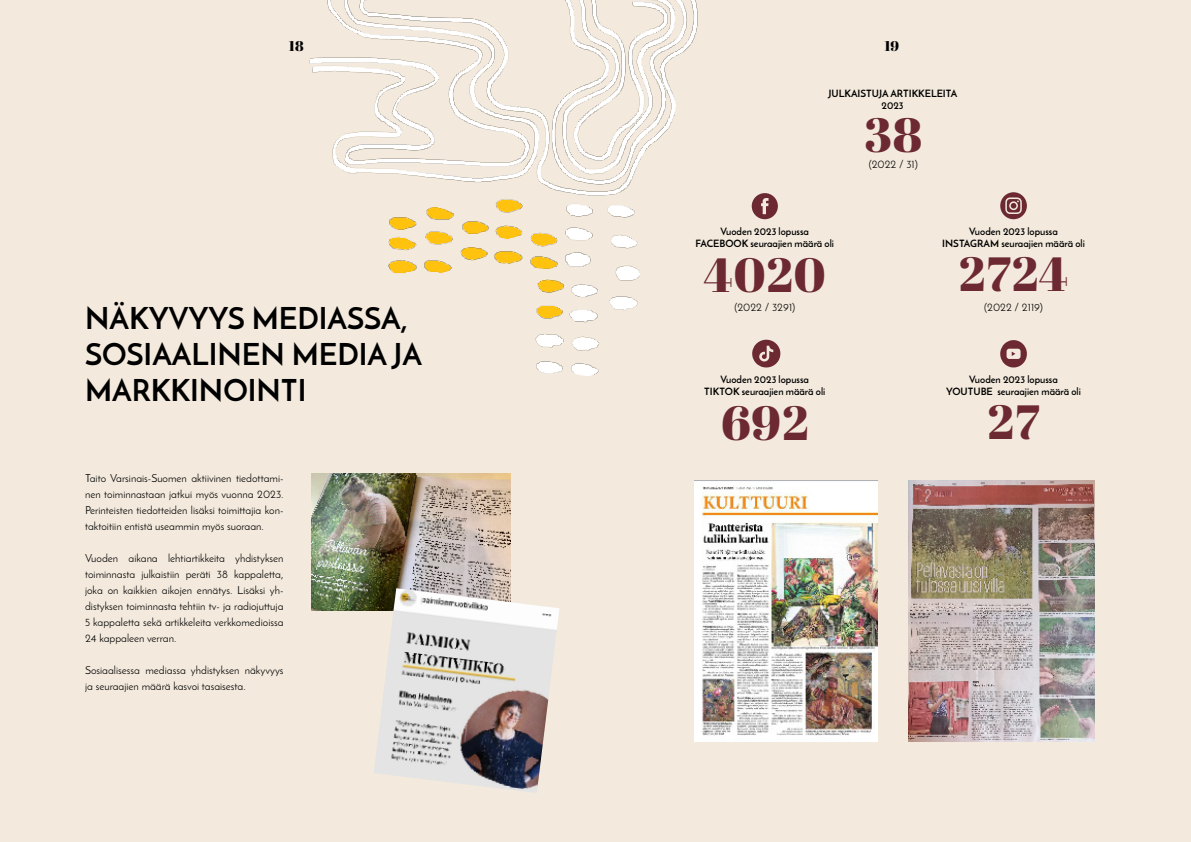
<style>
.page{position:relative;width:1191px;height:842px;background:#f3eadd}
.page>*{position:absolute;margin:0;border:0;box-sizing:border-box;transform-origin:0 0}
.Nosto{font:48px "Abril Fatface";letter-spacing:.02em;color:#6c2931}
.Otsikko{font:700 30px/36px "Josefin Sans";color:#000}
.t1{font:14px "Abril Fatface";color:#000}
.Leipäteksti{font:11px/16px "Josefin Sans";color:#000;text-align:justify}
.t2{font:700 10px "Josefin Sans";color:#000}
</style>
<div class="page">
<img style="left:908px;top:480px;width:186px;height:261px">
<img style="left:694px;top:480px;width:183px;height:261px">
<svg style="left:752px;top:340px;width:29px;height:28px"></svg>
<svg style="left:751px;top:193px;width:27px;height:26px"></svg>
<svg style="left:1000px;top:192px;width:27px;height:27px"></svg>
<svg style="left:1000px;top:340px;width:27px;height:28px"></svg>
<img style="left:309px;top:0;width:389px;height:376px">
<img style="left:312px;top:473px;width:198px;height:138px">
<img style="left:373px;top:588px;width:186px;height:205px">
<p class="t1" style="left:289px;top:36px;width:16px">18</p>
<p class="t1" style="left:884px;top:36px;width:16px">19</p>
<p class="t2" style="left:828px;top:87px;width:131px">JULKAISTUJA ARTIKKELEITA</p>
<p class="t2" style="left:881px;top:99px;width:24px">2023</p>
<p class="Nosto" style="left:864px;top:102px;width:59px">38</p>
<p class="Otsikko" style="left:85px;top:300px;width:338px">NÄKYVYYS MEDIASSA,<br>SOSIAALINEN MEDIA JA<br>MARKKINOINTI</p>
<p class="Leipäteksti" style="left:85px;top:470px;width:200px">Taito Varsinais-Suomen aktiivinen tiedottami&shy;nen toiminnastaan jatkui myös vuonna 2023.<br>Perinteisten tiedotteiden lisäksi toimittajia kon&shy;taktoitiin entistä useammin myös suoraan.</p>
<p class="Leipäteksti" style="left:85px;top:550px;width:200px">Vuoden aikana lehtiartikkeita yhdistyksen toiminnasta julkaistiin peräti 38 kappaletta, joka on kaikkien aikojen ennätys. Lisäksi yh&shy;distyksen toiminnasta tehtiin tv- ja radiojuttuja 5 kappaletta sekä artikkeleita verkkomedioissa 24 kappaleen verran.</p>
<p class="Leipäteksti" style="left:85px;top:662px;width:200px">Sosiaalisessa mediassa yhdistyksen näkyvyys ja seuraajien määrä kasvoi tasaisesta.</p>
<p class="Leipäteksti" style="left:868px;top:156px;width:51px">(2022 / 31)</p>
<p class="t2" style="left:720px;top:225px;width:90px">Vuoden 2023 lopussa</p>
<p class="t2" style="left:695px;top:237px;width:140px">FACEBOOK seuraajien määrä oli</p>
<p class="t2" style="left:969px;top:225px;width:90px">Vuoden 2023 lopussa</p>
<p class="t2" style="left:942px;top:237px;width:144px">INSTAGRAM seuraajien määrä oli</p>
<p class="Nosto" style="left:703px;top:241px;width:124px">4020</p>
<p class="Nosto" style="left:959px;top:240px;width:111px">2724</p>
<p class="Leipäteksti" style="left:734px;top:299px;width:62px">(2022 / 3291)</p>
<p class="Leipäteksti" style="left:984px;top:299px;width:60px">(2022 / 2119)</p>
<p class="t2" style="left:720px;top:373px;width:90px">Vuoden 2023 lopussa</p>
<p class="t2" style="left:704px;top:385px;width:122px">TIKTOK seuraajien määrä oli</p>
<p class="t2" style="left:969px;top:373px;width:90px">Vuoden 2023 lopussa</p>
<p class="t2" style="left:946px;top:385px;width:136px">YOUTUBE seuraajien määrä oli</p>
<p class="Nosto" style="left:721px;top:389px;width:89px">692</p>
<p class="Nosto" style="left:987px;top:389px;width:53px">27</p>
</div>
